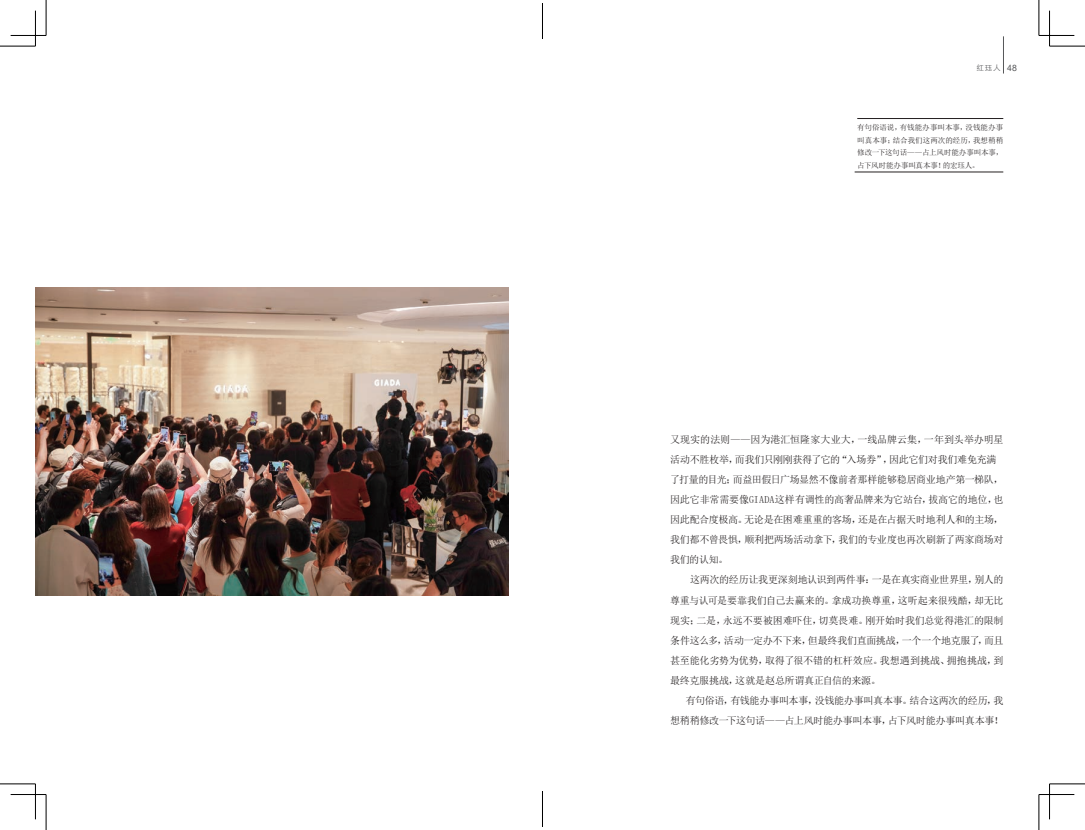
<style>
.page{position:relative;width:1085px;height:830px;background:#fff}
.page>*{position:absolute;margin:0;border:0;box-sizing:border-box;transform-origin:0 0}
.t1{font:10px/20px "Sim Sun";letter-spacing:-.025em;color:#231f20}
.t2{font:8.75px "Arial";color:#57585a}
.t3{font:7.5px/12.5px "Sim Sun";letter-spacing:-.01em;color:#231f20;text-align:justify}
.t4{font:7.5px "ST Xihei";color:#57585a}
.s1{font-family:"Arial";font-size:8.75px;color:#fff}
</style>
<div class="page">
<hr style="left:1003px;top:36px;width:1px;height:37px;background:#57585a">
<hr style="left:854px;top:172px;width:149px;height:1px;background:#231f20">
<hr style="left:857px;top:118px;width:146px;height:1px;background:#231f20">
<img style="left:35px;top:287px;width:473px;height:308px">
<hr style="left:0;top:46px;width:35px;height:1px;background:#000">
<hr style="left:1049px;top:46px;width:35px;height:1px;background:#000">
<hr style="left:0;top:783px;width:35px;height:1px;background:#000">
<hr style="left:1049px;top:783px;width:35px;height:1px;background:#000">
<hr style="left:46px;top:0;width:1px;height:35px;background:#000">
<hr style="left:46px;top:794px;width:1px;height:35px;background:#000">
<hr style="left:1038px;top:0;width:1px;height:35px;background:#000">
<hr style="left:1038px;top:794px;width:1px;height:35px;background:#000">
<hr style="left:11px;top:35px;width:35px;height:1px;background:#000">
<hr style="left:1038px;top:35px;width:36px;height:1px;background:#000">
<hr style="left:11px;top:793px;width:35px;height:1px;background:#000">
<hr style="left:1038px;top:793px;width:36px;height:1px;background:#000">
<hr style="left:35px;top:11px;width:1px;height:35px;background:#000">
<hr style="left:35px;top:783px;width:1px;height:36px;background:#000">
<hr style="left:1049px;top:11px;width:1px;height:35px;background:#000">
<hr style="left:1049px;top:783px;width:1px;height:36px;background:#000">
<hr style="left:542px;top:3px;width:1px;height:36px;background:#000">
<hr style="left:542px;top:791px;width:1px;height:35px;background:#000">
<p class="t4" style="left:976px;top:62px;width:47px">红珏人 <span class="s1">109</span></p>
<p class="t2" style="left:1007px;top:62px;width:11px">48</p>
<p class="t3" style="left:857px;top:121px;width:147px">有句俗语说，有钱能办事叫本事，没钱能办事叫真本事；结合我们这两次的经历，我想稍稍修改一下这句话——占上风时能办事叫本事，占下风时能办事叫真本事！的宏珏人。</p>
<p class="t1" style="left:670px;top:429px;width:335px">又现实的法则——因为港汇恒隆家大业大，一线品牌云集，一年到头举办明星活动不胜枚举，而我们只刚刚获得了它的“入场券”，因此它们对我们难免充满了打量的目光；而益田假日广场显然不像前者那样能够稳居商业地产第一梯队，因此它非常需要像GIADA这样有调性的高奢品牌来为它站台，拔高它的地位，也因此配合度极高。无论是在困难重重的客场，还是在占据天时地利人和的主场，我们都不曾畏惧，顺利把两场活动拿下，我们的专业度也再次刷新了两家商场对我们的认知。</p>
<p class="t1" style="left:670px;top:569px;width:335px;text-align:justify;text-indent:20px">这两次的经历让我更深刻地认识到两件事：一是在真实商业世界里，别人的尊重与认可是要靠我们自己去赢来的。拿成功换尊重，这听起来很残酷，却无比现实；二是，永远不要被困难吓住，切莫畏难。刚开始时我们总觉得港汇的限制条件这么多，活动一定办不下来，但最终我们直面挑战，一个一个地克服了，而且甚至能化劣势为优势，取得了很不错的杠杆效应。我想遇到挑战、拥抱挑战，到最终克服挑战，这就是赵总所谓真正自信的来源。</p>
<p class="t1" style="left:670px;top:689px;width:335px;text-align:right">有句俗语，有钱能办事叫本事，没钱能办事叫真本事。结合这两次的经历，我<br>想稍稍修改一下这句话——占上风时能办事叫本事，占下风时能办事叫真本事！</p>
</div>
